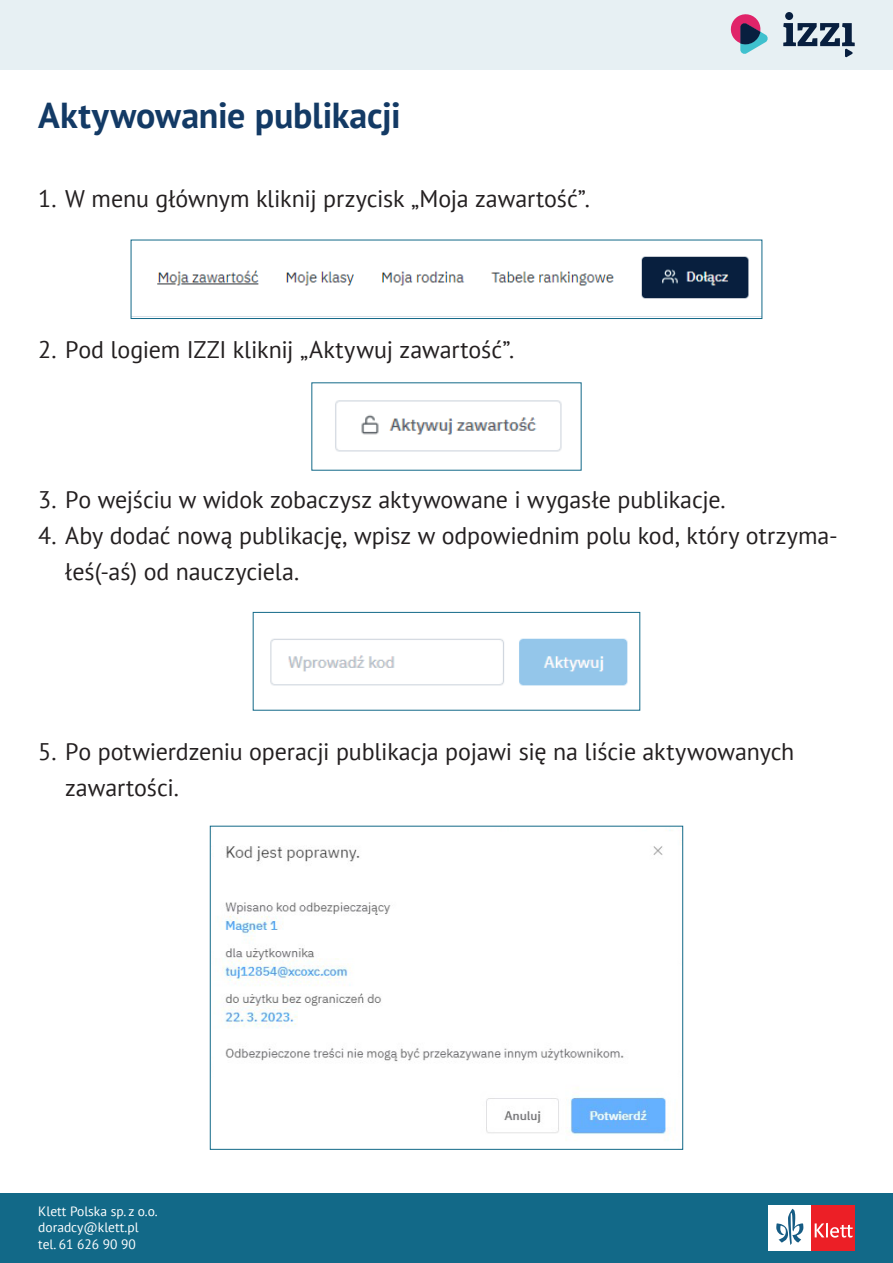
<style>
.page{position:relative;width:893px;height:1263px;background:#fff}
.page>*{position:absolute;margin:0;border:0;box-sizing:border-box;transform-origin:0 0}
.t1{font:700 36px "PT Sans";letter-spacing:-.005em;color:#133a65}
.t2{font:24px/36px "PT Sans";letter-spacing:-.005em;color:#231f20}
.t3{font:13.5px/16.2px "PT Sans";color:#fff}
</style>
<div class="page">
<div style="left:0;top:1194px;width:893px;height:69px;background:#126988"></div>
<div style="left:769px;top:1206px;width:43px;height:45px;background:#fff"></div>
<div style="left:811px;top:1206px;width:44px;height:45px;background:#ec1f26"></div>
<svg style="left:776px;top:1209px;width:27px;height:36px"></svg>
<svg style="left:815px;top:1223px;width:38px;height:14px"></svg>
<div style="left:0;top:0;width:893px;height:69px;background:#e7f0f3"></div>
<svg style="left:730px;top:14px;width:38px;height:40px"></svg>
<svg style="left:783px;top:12px;width:72px;height:46px"></svg>
<img style="left:131px;top:239px;width:631px;height:78px">
<div style="left:131px;top:240px;width:631px;height:79px;border:1px solid #126988"></div>
<img style="left:221px;top:829px;width:453px;height:312px">
<div style="left:210px;top:826px;width:473px;height:324px;border:1px solid #126988"></div>
<img style="left:335px;top:400px;width:227px;height:52px">
<img style="left:270px;top:638px;width:358px;height:48px">
<div style="left:253px;top:612px;width:387px;height:99px;border:1px solid #126988"></div>
<h1 class="t1" style="left:38px;top:92px;width:364px">Aktywowanie publikacji</h1>
<p class="t2" style="left:38px;top:180px;width:553px">1. W menu głównym kliknij przycisk „Moja zawartość”.</p>
<p class="t2" style="left:38px;top:330px;width:477px">2. Pod logiem IZZI kliknij „Aktywuj zawartość”.</p>
<p class="t2" style="left:38px;top:480px;width:689px">3. Po wejściu w widok zobaczysz aktywowane i wygasłe publikacje.</p>
<p class="t2" style="left:65px;top:516px;width:774px;text-indent:-27px">4. Aby dodać nową publikację, wpisz w odpowiednim polu kod, który otrzyma&shy;łeś(-aś) od nauczyciela.</p>
<p class="t2" style="left:65px;top:732px;width:731px;text-indent:-27px">5. Po potwierdzeniu operacji publikacja pojawi się na liście aktywowanych zawartości.</p>
<p class="t3" style="left:38px;top:1203px;width:121px">Klett Polska sp. z o.o. doradcy@klett.pl tel. 61 626 90 90</p>
</div>
